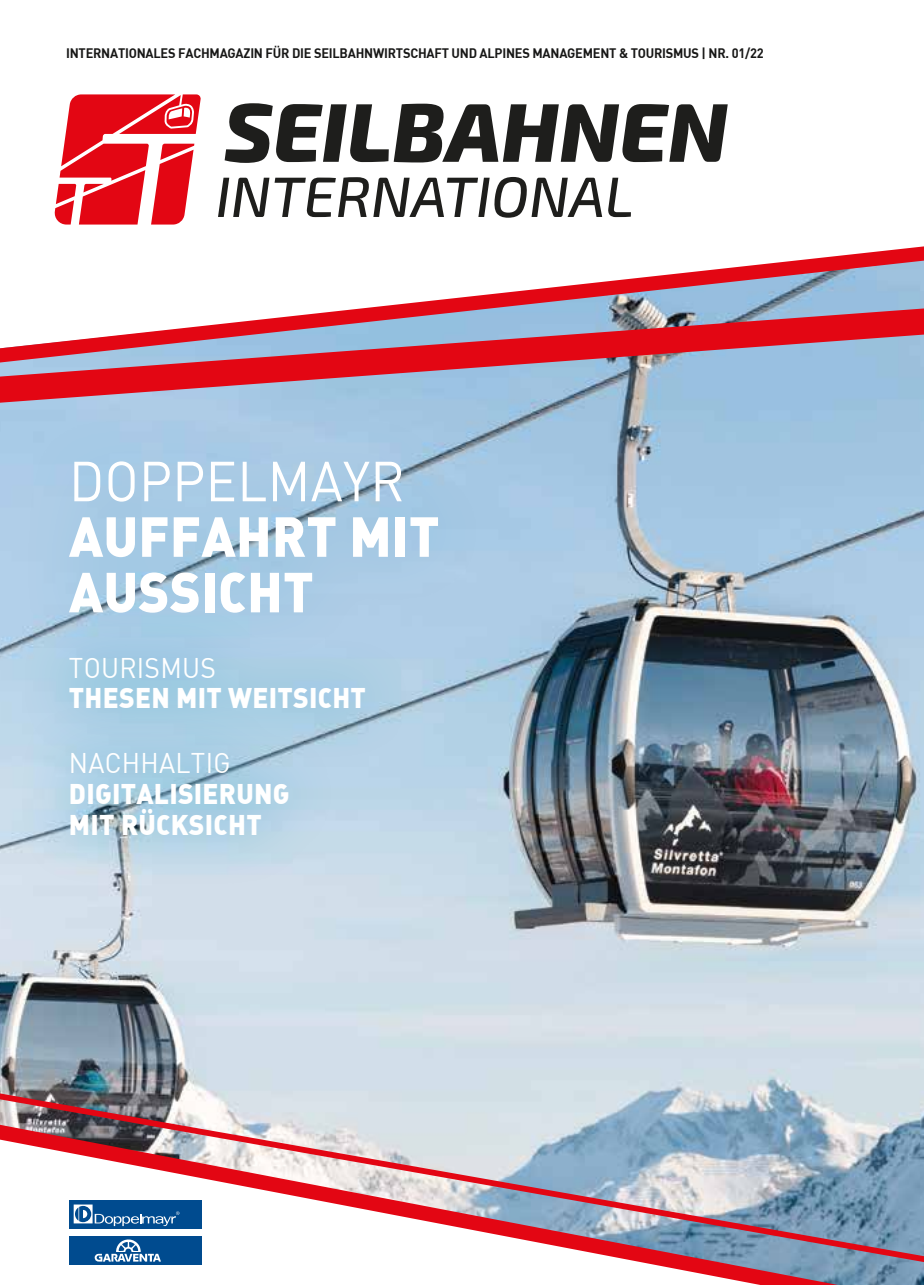
<style>
.page{position:relative;width:924px;height:1285px;background:#fff}
.page>*{position:absolute;margin:0;border:0;box-sizing:border-box;transform-origin:0 0}
.t1{font:55.5px/55.5px "DIN Black Alternate";letter-spacing:.005em;color:#fff;scale:.95 1}
.t2{font:55.5px "DIN";letter-spacing:.005em;color:#fff;scale:.95 1}
.t3{font:27.9px/30.8px "DIN Black Alternate";letter-spacing:.01em;color:#fff;scale:.94 1}
.t4{font:27.9px "DIN";letter-spacing:.01em;color:#fff;scale:.94 1}
.t5{font:13.5px "DIN Bold";letter-spacing:-.02em;color:#171716;scale:.95 1}
</style>
<div class="page">
<img style="left:0;top:403px;width:924px;height:881px">
<svg style="left:225px;top:103px;width:502px;height:60px"></svg>
<svg style="left:218px;top:177px;width:384px;height:41px"></svg>
<svg style="left:608px;top:178px;width:23px;height:39px"></svg>
<svg style="left:55px;top:94px;width:146px;height:130px"></svg>
<div style="left:17px;top:405px;width:471px;height:263px;background:#a6cae5"></div>
<div style="left:16px;top:601px;width:402px;height:163px;background:#0791b8;opacity:.2"></div>
<div style="left:15px;top:697px;width:327px;height:193px;background:#0791b8;opacity:.2"></div>
<svg style="left:0;top:363px;width:924px;height:40px;fill:#9ec0df"></svg>
<svg style="left:0;top:246px;width:924px;height:117px"></svg>
<svg style="left:0;top:1091px;width:924px;height:170px"></svg>
<svg style="left:0;top:1123px;width:838px;height:161px"></svg>
<p class="t5" style="left:66px;top:45px;width:735px">INTERNATIONALES FACHMAGAZIN FÜR DIE SEILBAHNWIRTSCHAFT UND ALPINES MANAGEMENT &amp; TOURISMUS | NR. 01/22</p>
<h1 class="t2" style="left:69px;top:446px;width:355px">DOPPELMAYR</h1>
<h1 class="t1" style="left:69px;top:506px;width:391px">AUFFAHRT MIT<br>AUSSICHT</h1>
<h2 class="t4" style="left:69px;top:650px;width:158px">TOURISMUS</h2>
<h2 class="t3" style="left:69px;top:681px;width:317px">THESEN MIT WEITSICHT</h2>
<h2 class="t4" style="left:69px;top:745px;width:173px">NACHHALTIG</h2>
<h2 class="t3" style="left:69px;top:776px;width:236px">DIGITALISIERUNG<br>MIT RÜCKSICHT</h2>
</div>
